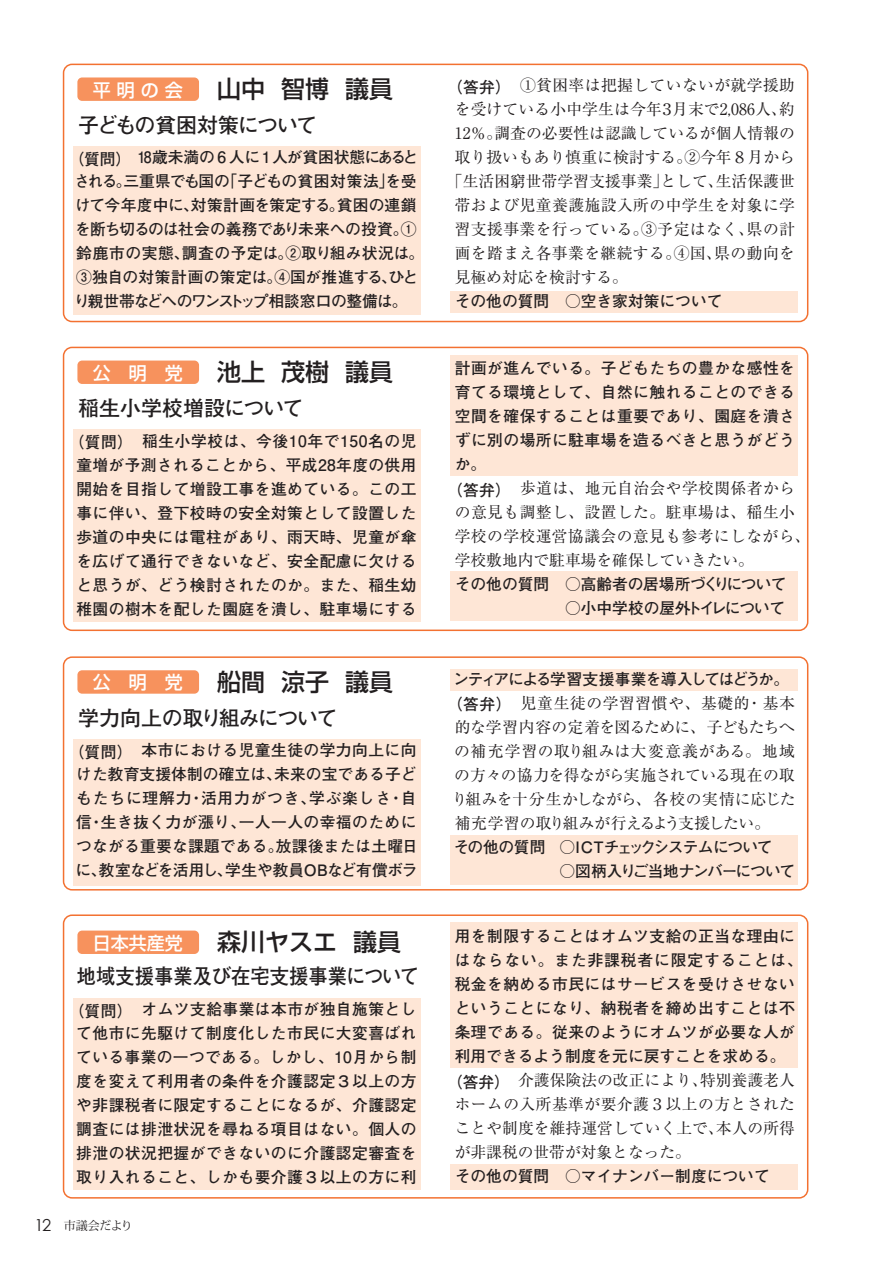
<style>
.page{position:relative;width:893px;height:1263px;background:#fff}
.page>*{position:absolute;margin:0;border:0;box-sizing:border-box;transform-origin:0 0}
.t1{font:500 24px "Shin Go Pr 5";color:#231f20}
.t2{font:700 21px "Futo Go B101 Pr 5";letter-spacing:-.015em;color:#231f20;scale:.92 1}
.t3{font:700 21px "Futo Go B101 Pr 5";letter-spacing:-.045em;color:#231f20}
.t4{font:700 21px "Futo Go B101 Pr 5";letter-spacing:-.055em;color:#231f20}
.t5{font:700 21px "Futo Go B101 Pr 5";letter-spacing:-.015em;color:#231f20}
.t6{font:500 18px "Shin Go Pr 5";color:#fff}
.t7{font:700 15.75px/24px "Futo Go B101 Pr 5";letter-spacing:.03em;color:#231f20;text-align:center}
.t8{font:15.75px/24px "Ryumin Pr 5";letter-spacing:.01em;color:#231f20;text-align:justify}
.t9{font:700 15.75px/24px "Futo Go B101 Pr 5";color:#231f20}
.t10{font:15.75px/24px "Ryumin Pr 5";letter-spacing:.03em;color:#231f20}
.t11{font:700 15.75px/24px "Futo Go B101 Pr 5";letter-spacing:-.02em;color:#231f20}
.t12{font:700 15.75px "Futo Go B101 Pr 5";letter-spacing:-.085em;color:#231f20}
.t13{font:700 15.75px "Futo Go B101 Pr 5";letter-spacing:-.09em;color:#231f20}
.t14{font:700 15.75px "Futo Go B101 Pro";color:#231f20}
.t15{font:700 15.75px "Futo Go B101 Pr 5";letter-spacing:-.075em;color:#231f20}
.t16{font:12px "Koz Min Pro";letter-spacing:-.03em;color:#231f20}
.s1{font-family:"Century Gothic";font-size:16.5px}
.s2{font-family:"Futo Go B101 Pr 5";font-weight:700}
</style>
<div class="page">
<div style="left:450px;top:291px;width:348px;height:22px;background:#fee6d6"></div>
<div style="left:450px;top:669px;width:348px;height:22px;background:#fee6d6"></div>
<div style="left:73px;top:146px;width:348px;height:168px;background:#fee6d6"></div>
<div style="left:63px;top:64px;width:745px;height:258px;border:2px solid #f37131;border-radius:9px"></div>
<div style="left:77px;top:77px;width:122px;height:24px;background:#f7925d;border-radius:5px"></div>
<div style="left:73px;top:429px;width:348px;height:193px;background:#fee6d6"></div>
<div style="left:450px;top:571px;width:348px;height:50px;background:#fee6d6"></div>
<div style="left:450px;top:835px;width:348px;height:50px;background:#fee6d6"></div>
<div style="left:450px;top:923px;width:348px;height:145px;background:#fee6d6"></div>
<div style="left:450px;top:355px;width:348px;height:120px;background:#fee6d6"></div>
<div style="left:450px;top:1164px;width:348px;height:26px;background:#fee6d6"></div>
<div style="left:63px;top:347px;width:745px;height:284px;border:2px solid #f37131;border-radius:9px"></div>
<div style="left:77px;top:361px;width:122px;height:23px;background:#f7925d;border-radius:5px"></div>
<div style="left:73px;top:739px;width:348px;height:146px;background:#fee6d6"></div>
<div style="left:63px;top:656px;width:745px;height:234px;border:2px solid #f37131;border-radius:9px"></div>
<div style="left:77px;top:670px;width:122px;height:24px;background:#f7925d;border-radius:5px"></div>
<div style="left:73px;top:998px;width:348px;height:192px;background:#fee6d6"></div>
<div style="left:63px;top:914px;width:745px;height:284px;border:2px solid #f37131;border-radius:9px"></div>
<div style="left:77px;top:930px;width:122px;height:24px;background:#f7925d;border-radius:5px"></div>
<p class="t6" style="left:93px;top:75px;width:91px">平明の会</p>
<h1 class="t1" style="left:217px;top:69px;width:177px">山中 智博 議員</h1>
<h2 class="t4" style="left:78px;top:108px;width:240px">子どもの貧困対策について</h2>
<p class="t9" style="left:74px;top:144px;width:352px;text-indent:-6px">（質問） 18歳未満の 6 人に1人が貧困状態にあるとされる。三重県でも国の「子どもの貧困対策法」を受けて今年度中に、対策計画を策定する。貧困の連鎖を断ち切るのは社会の義務であり未来への投資。①鈴鹿市の実態、調査の予定は。②取り組み状況は。<br>③独自の対策計画の策定は。④国が推進する、ひとり親世帯などへのワンストップ相談窓口の整備は。</p>
<p class="t6" style="left:93px;top:358px;width:92px">公　明　党</p>
<h1 class="t1" style="left:217px;top:352px;width:177px">池上 茂樹 議員</h1>
<h2 class="t5" style="left:78px;top:391px;width:227px">稲生小学校増設について</h2>
<p class="t7" style="left:68px;top:427px;width:350px">（質問）稲生小学校は、今後10年で150名の児童増が予測されることから、平成28年度の供用開始を目指して増設工事を進めている。この工事に伴い、登下校時の安全対策として設置した歩道の中央には電柱があり、雨天時、児童が傘を広げて通行できないなど、安全配慮に欠けると思うが、どう検討されたのか。また、稲生幼稚園の樹木を配した園庭を潰し、駐車場にする</p>
<p class="t6" style="left:93px;top:668px;width:92px">公　明　党</p>
<h1 class="t1" style="left:217px;top:662px;width:177px">船間 涼子 議員</h1>
<h2 class="t3" style="left:78px;top:701px;width:261px">学力向上の取り組みについて</h2>
<p class="t7" style="left:68px;top:737px;width:351px">（質問）本市における児童生徒の学力向上に向けた教育支援体制の確立は、未来の宝である子どもたちに理解力・活用力がつき、学ぶ楽しさ・自信・生き抜く力が漲り、一人一人の幸福のためにつながる重要な課題である。放課後または土曜日に、教室などを活用し、学生や教員ＯＢなど有償ボラ</p>
<p class="t6" style="left:93px;top:928px;width:92px">日本共産党</p>
<h1 class="t1" style="left:217px;top:922px;width:185px">森川ヤスエ 議員</h1>
<h2 class="t2" style="left:77px;top:959px;width:373px">地域支援事業及び在宅支援事業について</h2>
<p class="t7" style="left:68px;top:996px;width:350px">（質問）オムツ支給事業は本市が独自施策として他市に先駆けて制度化した市民に大変喜ばれている事業の一つである。しかし、10月から制度を変えて利用者の条件を介護認定３以上の方や非課税者に限定することになるが、介護認定調査には排泄状況を尋ねる項目はない。個人の排泄の状況把握ができないのに介護認定審査を取り入れること、しかも要介護３以上の方に利</p>
<p class="t16" style="left:35px;top:1217px;width:100px"><span class="s1">12</span> 市議会だより</p>
<p class="t10" style="left:447px;top:72px;width:350px"><span class="s2">（答弁）</span> ①貧困率は把握していないが就学援助</p>
<p class="t8" style="left:455px;top:96px;width:342px">を受けている小中学生は今年３月末で2,086人、約</p>
<p class="t8" style="left:455px;top:120px;width:342px">12％。調査の必要性は認識しているが個人情報の</p>
<p class="t8" style="left:455px;top:144px;width:342px">取り扱いもあり慎重に検討する。②今年８月から</p>
<p class="t8" style="left:447px;top:168px;width:349px">「生活困窮世帯学習支援事業」として、生活保護世</p>
<p class="t10" style="left:455px;top:192px;width:342px">帯および児童養護施設入所の中学生を対象に学</p>
<p class="t10" style="left:455px;top:216px;width:342px">習支援事業を行っている。③予定はなく、県の計</p>
<p class="t10" style="left:455px;top:240px;width:342px">画を踏まえ各事業を継続する。④国、県の動向を</p>
<p class="t8" style="left:455px;top:264px;width:175px">見極め対応を検討する。</p>
<p class="t9" style="left:455px;top:288px;width:269px">その他の質問　○空き家対策について</p>
<p class="t7" style="left:455px;top:355px;width:342px;text-align:justify">計画が進んでいる。子どもたちの豊かな感性を育てる環境として、自然に触れることのできる空間を確保することは重要であり、園庭を潰さずに別の場所に駐車場を造るべきと思うがどうか。</p>
<p class="t10" style="left:455px;top:475px;width:357px;text-indent:-8px"><span class="s2">（答弁）</span>歩道は、地元自治会や学校関係者からの意見も調整し、設置した。駐車場は、稲生小学校の学校運営協議会の意見も参考にしながら、学校敷地内で駐車場を確保していきたい。</p>
<p class="t11" style="left:455px;top:571px;width:333px">その他の質問　○高齢者の居場所づくりについて　　　　　　　○小中学校の屋外トイレについて</p>
<p class="t12" style="left:454px;top:666px;width:337px">ンティアによる学習支援事業を導入してはどうか。</p>
<p class="t8" style="left:452px;top:690px;width:345px;text-indent:-5px"><span class="s2">（答弁）</span>児童生徒の学習習慣や、基礎的・基本的な学習内容の定着を図るために、子どもたちへの補充学習の取り組みは大変意義がある。地域の方々の協力を得ながら実施されている現在の取り組みを十分生かしながら、各校の実情に応じた補充学習の取り組みが行えるよう支援したい。</p>
<p class="t13" style="left:453px;top:834px;width:321px">その他の質問 ○ＩＣＴチェックシステムについて</p>
<p class="t15" style="left:559px;top:858px;width:237px">○図柄入りご当地ナンバーについて</p>
<p class="t7" style="left:455px;top:923px;width:350px;text-align:left">用を制限することはオムツ支給の正当な理由にはならない。また非課税者に限定することは、税金を納める市民にはサービスを受けさせないということになり、納税者を締め出すことは不条理である。従来のようにオムツが必要な人が利用できるよう制度を元に戻すことを求める。</p>
<p class="t8" style="left:455px;top:1067px;width:342px;text-indent:-8px"><span class="s2">（答弁）</span>　介護保険法の改正により、特別養護老人ホームの入所基準が要介護３以上の方とされたことや制度を維持運営していく上で、本人の所得が非課税の世帯が対象となった。</p>
<p class="t14" style="left:455px;top:1164px;width:316px">その他の質問　○マイナンバー制度について</p>
</div>
